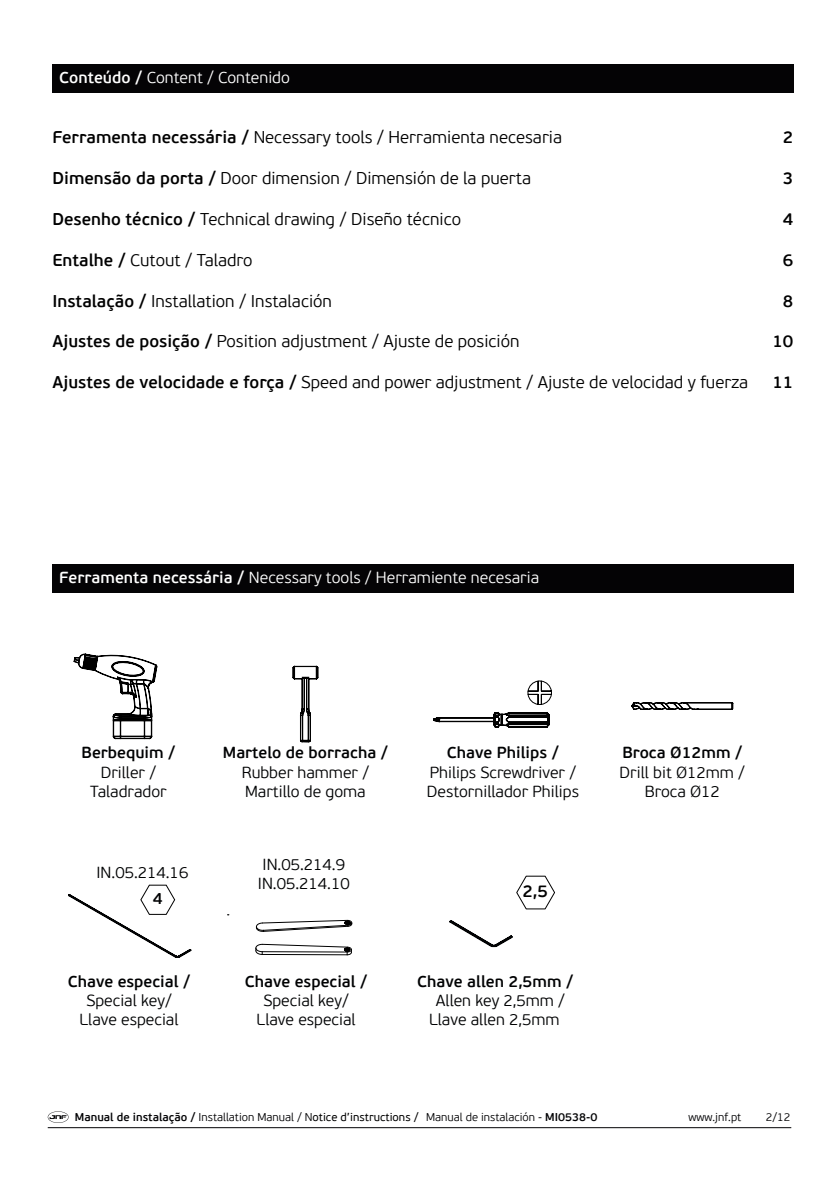
<style>
.page{position:relative;width:840px;height:1191px;background:#fff}
.page>*{position:absolute;margin:0;border:0;box-sizing:border-box;transform-origin:0 0}
.t1{font:300 17px "PF Beau Sans Pro";color:#000}
.t2{font:600 17px "PF Beau Sans Pro";color:#000}
.t3{font:300 16px/19.2px "PF Beau Sans Pro";color:#010203;text-align:center}
.t4{font:600 16px "PF Beau Sans Pro";color:#010203}
.t5{font:300 16px "PF Beau Sans Pro";color:#fff}
.t6{font:300 11.4px "PF Beau Sans Pro";color:#030305}
.s1{font-weight:600}
.s2{font-weight:400;color:#000}
</style>
<div class="page">
<div style="left:52px;top:64px;width:741px;height:29px;background:#040305"></div>
<div style="left:52px;top:564px;width:741px;height:28px;background:#040305"></div>
<svg style="left:631px;top:702px;width:101px;height:8px"></svg>
<svg style="left:433px;top:680px;width:118px;height:48px"></svg>
<svg style="left:74px;top:654px;width:83px;height:85px"></svg>
<svg style="left:292px;top:665px;width:26px;height:78px"></svg>
<svg style="left:69px;top:884px;width:122px;height:73px"></svg>
<svg style="left:449px;top:920px;width:63px;height:27px"></svg>
<svg style="left:256px;top:919px;width:96px;height:13px"></svg>
<svg style="left:255px;top:943px;width:97px;height:12px"></svg>
<svg style="left:516px;top:875px;width:39px;height:34px"></svg>
<svg style="left:48px;top:1111px;width:21px;height:12px"></svg>
<hr style="left:48px;top:1127px;width:742px;height:1px;background:#030305">
<p class="t5" style="left:59px;top:68px;width:232px"><span class="s1">Conteúdo /</span> Content / Contenido</p>
<p class="t1" style="left:52px;top:128px;width:511px"><span class="s1">Ferramenta necessária /</span> Necessary tools / Herramienta necesaria</p>
<p class="t1" style="left:52px;top:169px;width:480px"><span class="s1">Dimensão da porta /</span> Door dimension / Dimensión de la puerta</p>
<p class="t1" style="left:52px;top:209px;width:410px"><span class="s1">Desenho técnico /</span> Technical drawing / Diseño técnico</p>
<p class="t1" style="left:52px;top:250px;width:201px"><span class="s1">Entalhe /</span> Cutout / Taladro</p>
<p class="t1" style="left:52px;top:291px;width:281px"><span class="s1">Instalação /</span> Installation / Instalación</p>
<p class="t1" style="left:52px;top:332px;width:468px"><span class="s1">Ajustes de posição /</span> Position adjustment / Ajuste de posición</p>
<p class="t1" style="left:52px;top:373px;width:696px"><span class="s1">Ajustes de velocidade e força /</span> Speed and power adjustment / Ajuste de velocidad y fuerza</p>
<p class="t2" style="left:782px;top:127px;width:12px">2</p>
<p class="t2" style="left:782px;top:168px;width:12px">3</p>
<p class="t2" style="left:782px;top:209px;width:12px">4</p>
<p class="t2" style="left:782px;top:250px;width:12px">6</p>
<p class="t2" style="left:782px;top:291px;width:12px">8</p>
<p class="t2" style="left:772px;top:331px;width:22px">10</p>
<p class="t2" style="left:772px;top:372px;width:22px">11</p>
<p class="t5" style="left:59px;top:568px;width:481px"><span class="s1">Ferramenta necessária /</span> Necessary tools / Herramiente necesaria</p>
<p class="t4" style="left:81px;top:743px;width:95px">Berbequim /</p>
<p class="t3" style="left:90px;top:763px;width:78px">Driller /<br>Taladrador</p>
<p class="t3" style="left:96px;top:862px;width:93px">IN.05.214.16</p>
<p class="t4" style="left:153px;top:889px;width:11px">4</p>
<p class="t4" style="left:68px;top:971px;width:124px">Chave especial /</p>
<p class="t3" style="left:79px;top:991px;width:100px">Special key/<br>Llave especial</p>
<p class="t4" style="left:223px;top:743px;width:166px">Martelo de borracha /</p>
<p class="t3" style="left:242px;top:763px;width:129px;text-align:left">Rubber hammer /<br>Martillo de goma</p>
<p class="t3" style="left:258px;top:854px;width:93px;text-align:left">IN.05.214.9<br>IN.05.214.10</p>
<p class="t4" style="left:245px;top:971px;width:124px">Chave especial /</p>
<p class="t3" style="left:256px;top:991px;width:100px">Special key/<br>Llave especial</p>
<p class="t4" style="left:446px;top:743px;width:113px">Chave Philips /</p>
<p class="t3" style="left:426px;top:763px;width:153px;text-align:left">Philips Screwdriver /<br>Destornillador Philips</p>
<p class="t2" style="left:522px;top:881px;width:27px">2,5</p>
<p class="t4" style="left:417px;top:971px;width:157px">Chave allen 2,5mm /</p>
<p class="t3" style="left:429px;top:991px;width:137px">Allen key 2,5mm /<br>Llave allen 2,5mm</p>
<p class="t4" style="left:622px;top:743px;width:121px">Broca Ø12mm /</p>
<p class="t3" style="left:619px;top:763px;width:127px">Drill bit Ø12mm /<br>Broca Ø12</p>
<p class="t6" style="left:75px;top:1110px;width:523px"><span class="s1">Manual de instalação /</span> Installation Manual / N<span class="s2">otice d’instructions /</span> Manual de instalación - <span class="s1">MI0538-0</span></p>
<p class="t6" style="left:688px;top:1110px;width:54px">www.jnf.pt</p>
<p class="t6" style="left:765px;top:1110px;width:26px">2/12</p>
</div>
